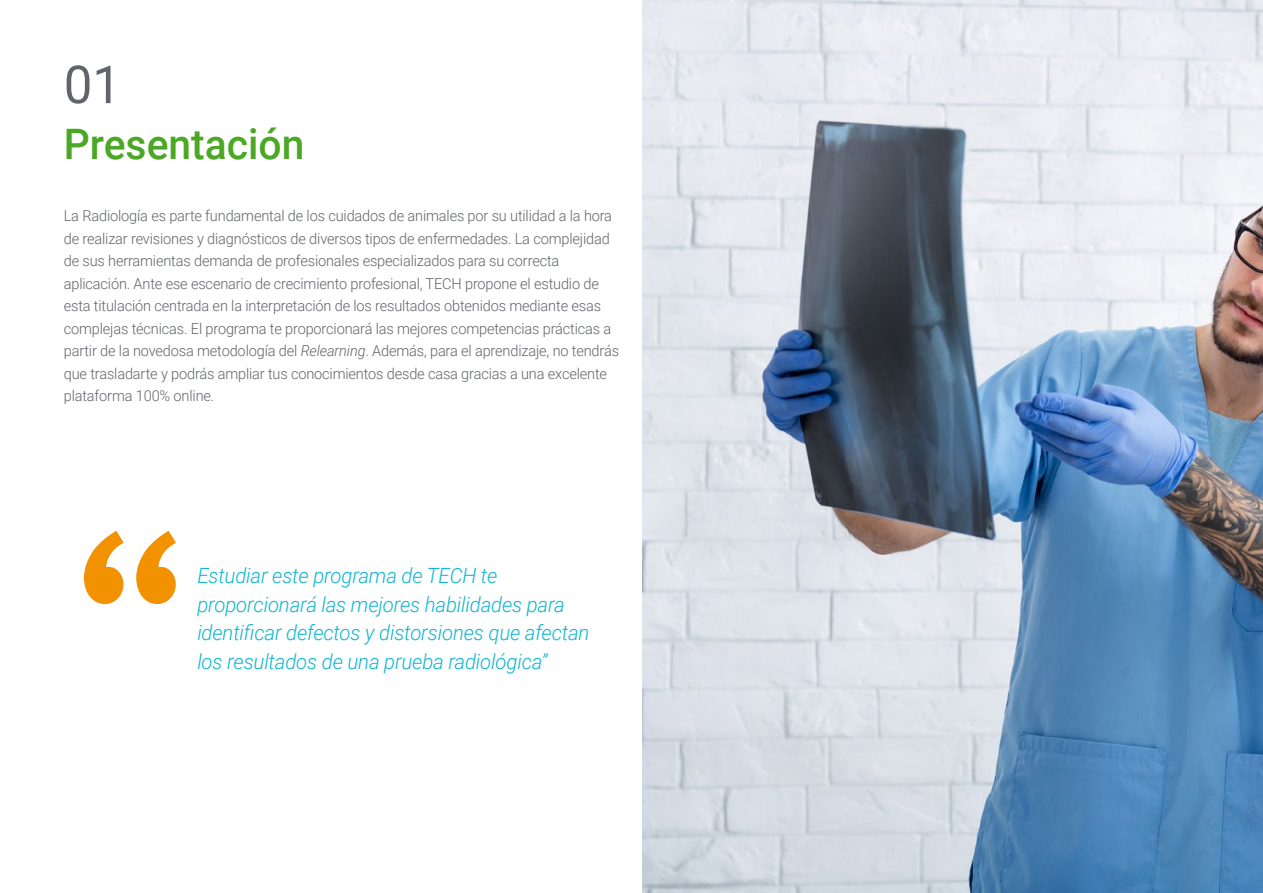
<style>
.page{position:relative;width:1263px;height:893px;background:#fff}
.page>*{position:absolute;margin:0;border:0;box-sizing:border-box;transform-origin:0 0}
.t1{font:52.5px "Roboto";color:#61646a}
.t2{font:500 42px "Roboto";color:#4ba824}
.t3{font:italic 300 21px/28.5px "Roboto";letter-spacing:-.01em;color:#0fb6cf}
.t4{font:300 15px/22.5px "Roboto";letter-spacing:-.01em;color:#61646a}
.s1{font-style:italic}
</style>
<div class="page">
<img style="left:642px;top:0;width:621px;height:893px">
<svg style="left:84px;top:531px;width:92px;height:73px"></svg>
<h1 class="t1" style="left:64px;top:48px;width:59px">01</h1>
<h2 class="t2" style="left:64px;top:115px;width:242px">Presentación</h2>
<p class="t4" style="left:64px;top:204px;width:557px">La Radiología es parte fundamental de los cuidados de animales por su utilidad a la hora de realizar revisiones y diagnósticos de diversos tipos de enfermedades. La complejidad de sus herramientas demanda de profesionales especializados para su correcta aplicación. Ante ese escenario de crecimiento profesional, TECH propone el estudio de esta titulación centrada en la interpretación de los resultados obtenidos mediante esas complejas técnicas. El programa te proporcionará las mejores competencias prácticas a partir de la novedosa metodología del <span class="s1">Relearning</span>. Además, para el aprendizaje, no tendrás que trasladarte y podrás ampliar tus conocimientos desde casa gracias a una excelente plataforma 100% online.</p>
<h3 class="t3" style="left:197px;top:561px;width:394px">Estudiar este programa de TECH te proporcionará las mejores habilidades para identificar defectos y distorsiones que afectan los resultados de una prueba radiológica”</h3>
</div>
